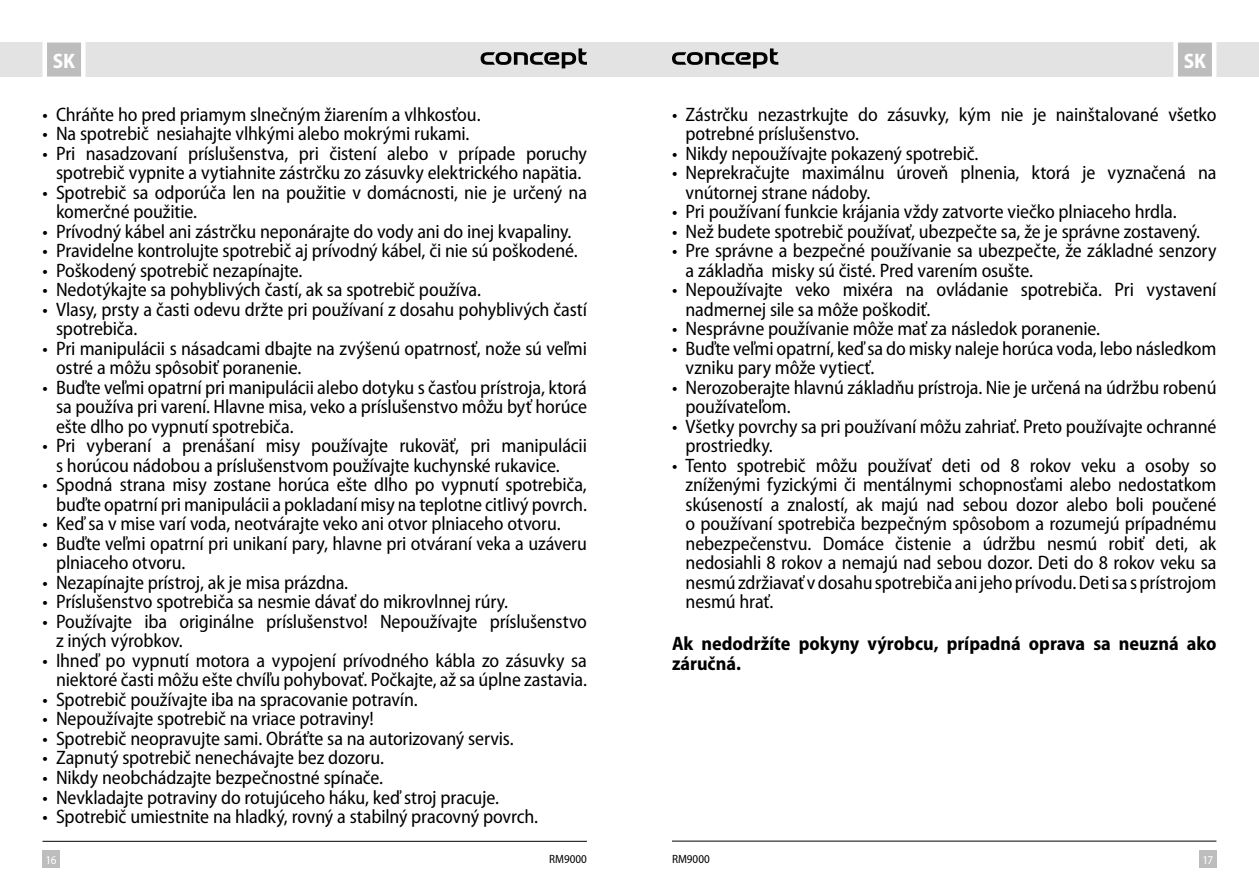
<style>
.page{position:relative;width:1259px;height:893px;background:#fff}
.page>*{position:absolute;margin:0;border:0;box-sizing:border-box;transform-origin:0 0}
.t1{font:700 semi-condensed 21px "Myriad Pro";color:#fff}
.t2{font:semi-condensed 19.5px/19.5px "Myriad Pro";letter-spacing:-.01em;color:#000}
.Odrážky-moje_norm{font:700 semi-condensed 19.5px/19.5px "Myriad Pro";color:#000}
.t3{font:semi-condensed 12px "Myriad Pro";color:#000}
.t4{font:semi-condensed 12px "Myriad Pro";color:#fff}
</style>
<div class="page">
<div style="left:629px;top:43px;width:630px;height:34px;background:#e3e3e3"></div>
<div style="left:0;top:43px;width:629px;height:34px;background:#e3e3e3"></div>
<div style="left:43px;top:850px;width:17px;height:17px;background:#bdbdbd"></div>
<div style="left:1199px;top:850px;width:17px;height:17px;background:#bdbdbd"></div>
<svg style="left:1171px;top:42px;width:47px;height:35px;background:#cecece"></svg>
<svg style="left:40px;top:42px;width:48px;height:35px;background:#cecece"></svg>
<hr style="left:672px;top:841px;width:544px;height:1px;background:#000">
<hr style="left:43px;top:841px;width:544px;height:1px;background:#000">
<svg style="left:480px;top:48px;width:107px;height:20px"></svg>
<svg style="left:672px;top:48px;width:106px;height:20px"></svg>
<p class="t1" style="left:53px;top:50px;width:24px">SK</p>
<p class="t1" style="left:1183px;top:50px;width:24px">SK</p>
<p class="t2" style="left:43px;top:105px;width:439px">• Chráňte ho pred priamym slnečným žiarením a vlhkosťou.</p>
<p class="t2" style="left:43px;top:125px;width:428px">• Na spotrebič nesiahajte vlhkými alebo mokrými rukami.</p>
<p class="t2" style="left:43px;top:144px;width:546px;text-align:center">• Pri nasadzovaní príslušenstva, pri čistení alebo v prípade poruchy spotrebič vypnite a vytiahnite zástrčku zo zásuvky elektrického napätia.</p>
<p class="t2" style="left:56px;top:183px;width:532px;text-indent:-14px">• Spotrebič sa odporúča len na použitie v domácnosti, nie je určený na komerčné použitie.</p>
<p class="t2" style="left:43px;top:222px;width:530px">• Prívodný kábel ani zástrčku neponárajte do vody ani do inej kvapaliny.</p>
<p class="t2" style="left:43px;top:242px;width:537px">• Pravidelne kontrolujte spotrebič aj prívodný kábel, či nie sú poškodené.</p>
<p class="t2" style="left:43px;top:261px;width:261px">• Poškodený spotrebič nezapínajte.</p>
<p class="t2" style="left:43px;top:281px;width:440px">• Nedotýkajte sa pohyblivých častí, ak sa spotrebič používa.</p>
<p class="t2" style="left:56px;top:300px;width:532px;text-indent:-14px">• Vlasy, prsty a časti odevu držte pri používaní z dosahu pohyblivých častí spotrebiča.</p>
<p class="t2" style="left:56px;top:339px;width:532px;text-indent:-14px">• Pri manipulácii s násadcami dbajte na zvýšenú opatrnosť, nože sú veľmi ostré a môžu spôsobiť poranenie.</p>
<p class="t2" style="left:56px;top:378px;width:532px;text-align:justify;text-indent:-14px">• Buďte veľmi opatrní pri manipulácii alebo dotyku s časťou prístroja, ktorá sa používa pri varení. Hlavne misa, veko a príslušenstvo môžu byť horúce ešte dlho po vypnutí spotrebiča.</p>
<p class="t2" style="left:56px;top:437px;width:532px;text-indent:-14px">• Pri vyberaní a prenášaní misy používajte rukoväť, pri manipulácii s horúcou nádobou a príslušenstvom používajte kuchynské rukavice.</p>
<p class="t2" style="left:43px;top:476px;width:546px;text-align:right">• Spodná strana misy zostane horúca ešte dlho po vypnutí spotrebiča, buďte opatrní pri manipulácii a pokladaní misy na teplotne citlivý povrch.</p>
<p class="t2" style="left:43px;top:515px;width:520px">• Keď sa v mise varí voda, neotvárajte veko ani otvor plniaceho otvoru.</p>
<p class="t2" style="left:56px;top:534px;width:532px;text-indent:-14px">• Buďte veľmi opatrní pri unikaní pary, hlavne pri otváraní veka a uzáveru plniaceho otvoru.</p>
<p class="t2" style="left:43px;top:573px;width:307px">• Nezapínajte prístroj, ak je misa prázdna.</p>
<p class="t2" style="left:43px;top:593px;width:467px">• Príslušenstvo spotrebiča sa nesmie dávať do mikrovlnnej rúry.</p>
<p class="t2" style="left:56px;top:612px;width:532px;text-indent:-14px">• Používajte iba originálne príslušenstvo! Nepoužívajte príslušenstvo z iných výrobkov.</p>
<p class="t2" style="left:43px;top:651px;width:546px;text-align:right">• Ihneď po vypnutí motora a vypojení prívodného kábla zo zásuvky sa niektoré časti môžu ešte chvíľu pohybovať. Počkajte, až sa úplne zastavia.</p>
<p class="t2" style="left:43px;top:690px;width:377px">• Spotrebič používajte iba na spracovanie potravín.</p>
<p class="t2" style="left:43px;top:710px;width:333px">• Nepoužívajte spotrebič na vriace potraviny!</p>
<p class="t2" style="left:43px;top:729px;width:473px">• Spotrebič neopravujte sami. Obráťte sa na autorizovaný servis.</p>
<p class="t2" style="left:43px;top:749px;width:343px">• Zapnutý spotrebič nenechávajte bez dozoru.</p>
<p class="t2" style="left:43px;top:768px;width:342px">• Nikdy neobchádzajte bezpečnostné spínače.</p>
<p class="t2" style="left:43px;top:788px;width:458px">• Nevkladajte potraviny do rotujúceho háku, keď stroj pracuje.</p>
<p class="t2" style="left:43px;top:807px;width:497px">• Spotrebič umiestnite na hladký, rovný a stabilný pracovný povrch.</p>
<p class="t2" style="left:685px;top:105px;width:532px;text-indent:-14px">• Zástrčku nezastrkujte do zásuvky, kým nie je nainštalované všetko potrebné príslušenstvo.</p>
<p class="t2" style="left:672px;top:144px;width:308px">• Nikdy nepoužívajte pokazený spotrebič.</p>
<p class="t2" style="left:685px;top:164px;width:532px;text-indent:-14px">• Neprekračujte maximálnu úroveň plnenia, ktorá je vyznačená na vnútornej strane nádoby.</p>
<p class="t2" style="left:672px;top:203px;width:506px">• Pri používaní funkcie krájania vždy zatvorte viečko plniaceho hrdla.</p>
<p class="t2" style="left:672px;top:222px;width:530px">• Než budete spotrebič používať, ubezpečte sa, že je správne zostavený.</p>
<p class="t2" style="left:685px;top:242px;width:532px;text-indent:-14px">• Pre správne a bezpečné používanie sa ubezpečte, že základné senzory a základňa misky sú čisté. Pred varením osušte.</p>
<p class="t2" style="left:685px;top:281px;width:532px;text-indent:-14px">• Nepoužívajte veko mixéra na ovládanie spotrebiča. Pri vystavení nadmernej sile sa môže poškodiť.</p>
<p class="t2" style="left:672px;top:320px;width:430px">• Nesprávne používanie môže mať za následok poranenie.</p>
<p class="t2" style="left:685px;top:339px;width:532px;text-indent:-14px">• Buďte veľmi opatrní, keď sa do misky naleje horúca voda, lebo následkom vzniku pary môže vytiecť.</p>
<p class="t2" style="left:685px;top:378px;width:532px;text-indent:-14px">• Nerozoberajte hlavnú základňu prístroja. Nie je určená na údržbu robenú používateľom.</p>
<p class="t2" style="left:685px;top:417px;width:532px;text-indent:-14px">• Všetky povrchy sa pri používaní môžu zahriať. Preto používajte ochranné prostriedky.</p>
<p class="t2" style="left:685px;top:456px;width:532px;text-align:justify;text-indent:-14px">• Tento spotrebič môžu používať deti od 8 rokov veku a osoby so zníženými fyzickými či mentálnymi schopnosťami alebo nedostatkom skúseností a znalostí, ak majú nad sebou dozor alebo boli poučené o používaní spotrebiča bezpečným spôsobom a rozumejú prípadnému nebezpečenstvu. Domáce čistenie a údržbu nesmú robiť deti, ak nedosiahli 8 rokov a nemajú nad sebou dozor. Deti do 8 rokov veku sa nesmú zdržiavať v dosahu spotrebiča ani jeho prívodu. Deti sa s prístrojom nesmú hrať.</p>
<p class="Odrážky-moje_norm" style="left:672px;top:634px;width:546px">Ak nedodržíte pokyny výrobcu, prípadná oprava sa neuzná ako záručná.</p>
<p class="t3" style="left:549px;top:852px;width:39px">RM9000</p>
<p class="t3" style="left:672px;top:852px;width:39px">RM9000</p>
<p class="t4" style="left:46px;top:853px;width:12px">16</p>
<p class="t4" style="left:1202px;top:853px;width:12px">17</p>
</div>
